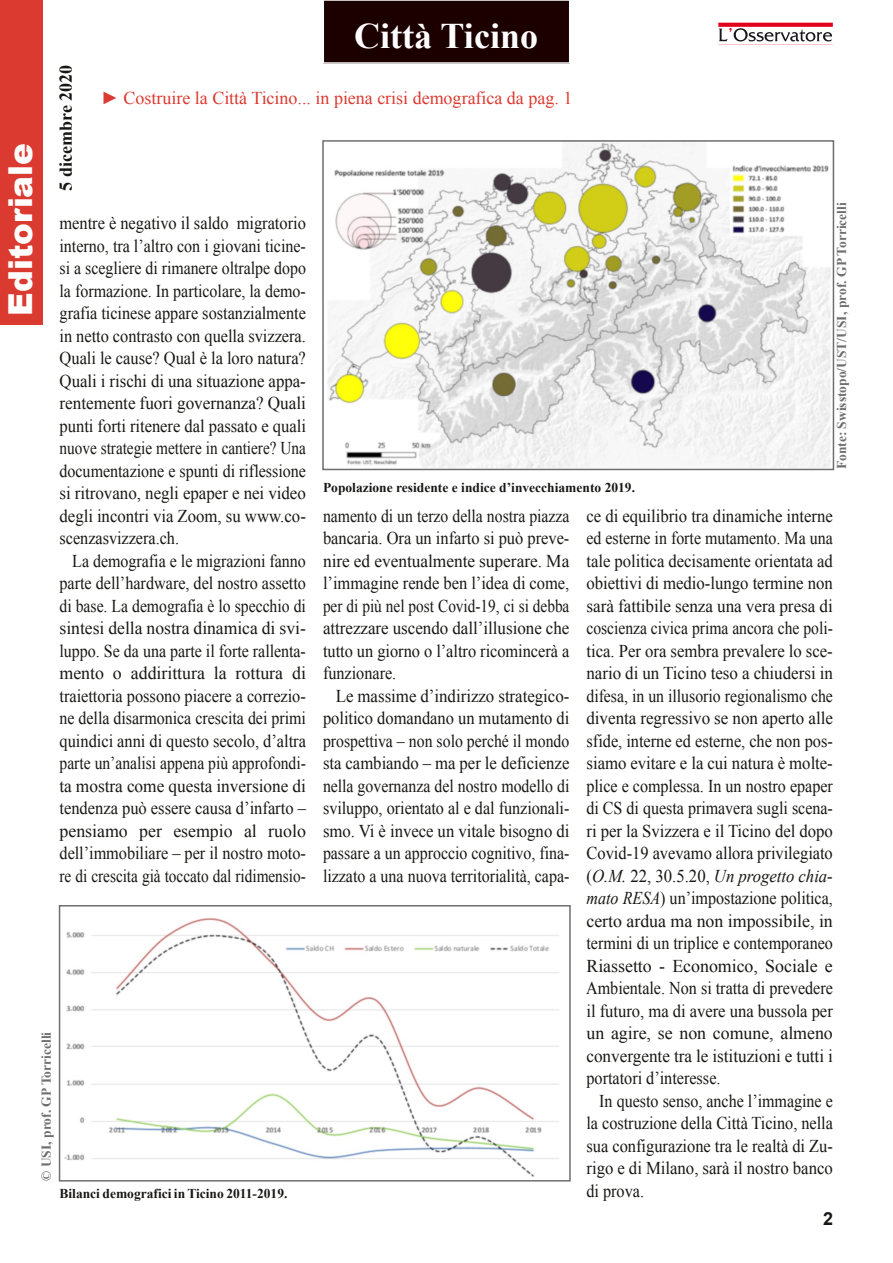
<style>
.page{position:relative;width:893px;height:1263px;background:#fff}
.page>*{position:absolute;margin:0;border:0;box-sizing:border-box;transform-origin:0 0}
.t1{font:700 36px "Times New Roman";color:#fff}
.t2{font:900 33px "Arial";color:#fff}
.t3{font:18px/22.5px "Times New Roman";color:#181715;text-align:justify;scale:.93 1}
.t4{font:18px/22.5px "Times New Roman";color:#181715;text-align:justify;scale:.89 1}
.t5{font:18px/22.5px "Times New Roman";color:#181715;text-align:justify;scale:.91 1}
.t6{font:18px/22.5px "Times New Roman";color:#181715;text-align:justify;scale:.94 1}
.t7{font:18px/22.5px "Times New Roman";color:#181715;text-align:justify;scale:.87 1}
.t8{font:18px "Times New Roman";color:#db3a30}
.t9{font:700 18px "Times New Roman";color:#181715}
.t10{font:700 18px "Arial";color:#181715}
.t11{font:700 13.5px "Times New Roman";color:#181715}
.t12{font:700 13.5px "Times New Roman";color:#6f6e6e}
.s1{font-style:italic}
</style>
<div class="page">
<img style="left:718px;top:22px;width:115px;height:23px">
<div style="left:323px;top:0;width:247px;height:63px;background:#1c0000"></div>
<div style="left:322px;top:0;width:248px;height:64px;border:2px solid #fff"></div>
<img style="left:328px;top:143px;width:503px;height:324px">
<div style="left:322px;top:140px;width:512px;height:330px;border:2px solid #6f6e6e"></div>
<div style="left:0;top:0;width:43px;height:324px;background:#db3a30"></div>
<img style="left:64px;top:918px;width:495px;height:259px">
<div style="left:59px;top:905px;width:512px;height:276px;border:2px solid #6f6e6e"></div>
<h2 class="t2" style="left:-4px;top:316px;width:174px;rotate:-90deg">Editoriale</h2>
<p class="t9" style="left:56px;top:190px;width:127px;rotate:-90deg">5 dicembre 2020</p>
<h1 class="t1" style="left:354px;top:16px;width:185px">Città Ticino</h1>
<p class="t8" style="left:101px;top:88px;width:473px">► Costruire la Città Ticino... in piena crisi demografica da pag. 1</p>
<p class="t5" style="left:60px;top:212px;width:272px">mentre è negativo il saldo migratorio interno, tra l’altro con i giovani ticine&shy;si a scegliere di rimanere oltralpe dopo la formazione. In particolare, la demo&shy;grafia ticinese appare sostanzialmente in netto contrasto con quella svizzera.<br>Quali le cause? Qual è la loro natura?<br>Quali i rischi di una situazione appa&shy;rentemente fuori governanza? Quali punti forti ritenere dal passato e quali nuove strategie mettere in cantiere? Una documentazione e spunti di riflessione si ritrovano, negli epaper e nei video degli incontri via Zoom, su www.co&shy;scenzasvizzera.ch.</p>
<p class="t4" style="left:60px;top:550px;width:278px;text-indent:13px">La demografia e le migrazioni fanno parte dell’hardware, del nostro assetto di base. La demografia è lo specchio di sintesi della nostra dinamica di svi&shy;luppo. Se da una parte il forte rallenta&shy;mento o addirittura la rottura di traiettoria possono piacere a correzio&shy;ne della disarmonica crescita dei primi quindici anni di questo secolo, d’altra parte un’analisi appena più approfondi&shy;ta mostra come questa inversione di tendenza può essere causa d’infarto – pensiamo per esempio al ruolo dell’immobiliare – per il nostro moto&shy;re di crescita già toccato dal ridimensio-</p>
<p class="t12" style="left:39px;top:1181px;width:150px;rotate:-90deg">© USI, prof. GP Torricelli</p>
<p class="t11" style="left:60px;top:1186px;width:229px">Bilanci demografici in Ticino 2011-2019.</p>
<p class="t11" style="left:323px;top:479px;width:314px">Popolazione residente e indice d’invecchiamento 2019.</p>
<p class="t12" style="left:834px;top:469px;width:269px;rotate:-90deg">Fonte: Swisstopo/UST/USI, prof. GP Torricelli</p>
<p class="t7" style="left:323px;top:504px;width:285px">namento di un terzo della nostra piazza bancaria. Ora un infarto si può preve&shy;nire ed eventualmente superare. Ma l’immagine rende ben l’idea di come, per di più nel post Covid-19, ci si debba attrezzare uscendo dall’illusione che tutto un giorno o l’altro ricomincerà a funzionare.</p>
<p class="t6" style="left:323px;top:684px;width:264px;text-indent:13px">Le massime d’indirizzo strategico&shy;politico domandano un mutamento di prospettiva – non solo perché il mondo sta cambiando – ma per le deficienze nella governanza del nostro modello di sviluppo, orientato al e dal funzionali&shy;smo. Vi è invece un vitale bisogno di passare a un approccio cognitivo, fina&shy;lizzato a una nuova territorialità, capa-</p>
<p class="t3" style="left:586px;top:504px;width:267px">ce di equilibrio tra dinamiche interne ed esterne in forte mutamento. Ma una tale politica decisamente orientata ad obiettivi di medio-lungo termine non sarà fattibile senza una vera presa di coscienza civica prima ancora che poli&shy;tica. Per ora sembra prevalere lo sce&shy;nario di un Ticino teso a chiudersi in difesa, in un illusorio regionalismo che diventa regressivo se non aperto alle sfide, interne ed esterne, che non pos&shy;siamo evitare e la cui natura è molte&shy;plice e complessa. In un nostro epaper di CS di questa primavera sugli scena&shy;ri per la Svizzera e il Ticino del dopo Covid-19 avevamo allora privilegiato (<span class="s1">O.M.</span> 22, 30.5.20, <span class="s1">Un progetto chia&shy;mato RESA</span>) un’impostazione politica, certo ardua ma non impossibile, in termini di un triplice e contemporaneo Riassetto - Economico, Sociale e Ambientale. Non si tratta di prevedere il futuro, ma di avere una bussola per un agire, se non comune, almeno convergente tra le istituzioni e tutti i portatori d’interesse.</p>
<p class="t4" style="left:586px;top:1089px;width:278px;text-indent:13px">In questo senso, anche l’immagine e la costruzione della Città Ticino, nella sua configurazione tra le realtà di Zu&shy;rigo e di Milano, sarà il nostro banco di prova.</p>
<p class="t10" style="left:823px;top:1208px;width:12px">2</p>
</div>
